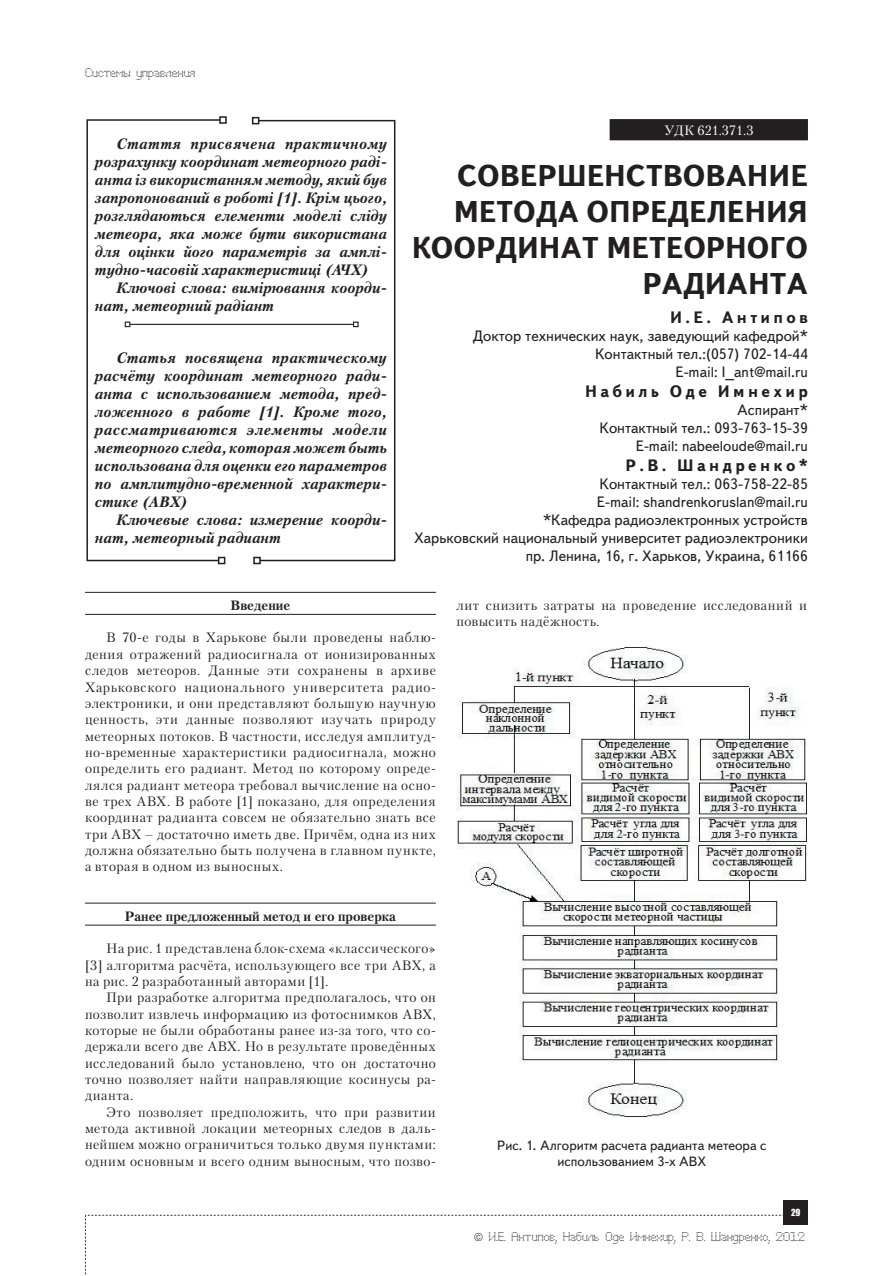
<style>
.page{position:relative;width:893px;height:1276px;background:#fff}
.page>*{position:absolute;margin:0;border:0;box-sizing:border-box;transform-origin:0 0}
.t1{font:700 30px/36px "Text Book C";color:#231f20;text-align:right}
.t2{font:700 16.5px "Text Book C";letter-spacing:.2em;color:#231f20}
.t3{font:italic 700 15px/18px "Petersburg C";color:#231f20;text-align:justify}
.t4{font:15px/18px "Text Book C";color:#231f20;text-align:right}
.t5{font:13.5px/16.4px "Petersburg C";letter-spacing:.035em;color:#231f20;text-align:justify}
.t6{font:13.5px/16.2px "Text Book C";color:#231f20;text-align:center}
.t7{font:700 13.5px "Petersburg C";color:#231f20}
.t8{font:13.5px "Petersburg C";color:#fff}
.t9{font:12px "Perfo";letter-spacing:.015em;color:#231f20}
.t10{font:9px "Impact";color:#fff}
</style>
<div class="page">
<div style="left:784px;top:1200px;width:24px;height:25px;background:#231f20"></div>
<div style="left:610px;top:120px;width:197px;height:20px;background:#231f20"></div>
<div style="left:610px;top:119px;width:198px;height:21px;border:2px solid #231f20"></div>
<svg style="left:86px;top:119px;width:135px;height:443px"></svg>
<div style="left:219px;top:116px;width:8px;height:8px;border:2px solid #231f20"></div>
<div style="left:218px;top:557px;width:7px;height:7px;border:2px solid #231f20"></div>
<svg style="left:257px;top:119px;width:139px;height:443px"></svg>
<div style="left:252px;top:117px;width:7px;height:7px;border:2px solid #231f20"></div>
<div style="left:253px;top:557px;width:8px;height:7px;border:2px solid #231f20"></div>
<hr style="left:130px;top:324px;width:224px;height:1px;background:#231f20">
<svg style="left:125px;top:321px;width:5px;height:6px"></svg>
<svg style="left:353px;top:321px;width:6px;height:6px"></svg>
<hr style="left:85px;top:592px;width:351px;height:1px;background:#231f20">
<hr style="left:85px;top:614px;width:351px;height:1px;background:#231f20">
<hr style="left:85px;top:902px;width:351px;height:1px;background:#231f20">
<hr style="left:85px;top:924px;width:351px;height:1px;background:#231f20">
<img style="left:457px;top:645px;width:350px;height:472px">
<svg style="left:85px;top:1215px;width:699px;height:61px"></svg>
<p class="t9" style="left:85px;top:66px;width:112px">Системы управления</p>
<p class="t3" style="left:95px;top:134px;width:294px;text-indent:21px">Стаття присвячена практичному розрахунку координат метеорного раді&shy;анта із використанням методу, який був запропонований в роботі [1]. Крім цього, розглядаються елементи моделі сліду метеора, яка може бути використана для оцінки його параметрів за амплі&shy;тудно-часовій характеристиці (АЧХ)</p>
<p class="t3" style="left:95px;top:278px;width:293px;text-indent:21px">Ключові слова: вимірювання коорди&shy;нат, метеорний радіант</p>
<p class="t3" style="left:95px;top:348px;width:293px;text-indent:21px">Статья посвящена практическому расчёту координат метеорного ради&shy;анта с использованием метода, пред&shy;ложенного в работе [1]. Кроме того, рассматриваются элементы модели метеорного следа, которая может быть использована для оценки его параметров по амплитудно-временной характери&shy;стике (АВХ)</p>
<p class="t3" style="left:95px;top:510px;width:293px;text-indent:21px">Ключевые слова: измерение коорди&shy;нат, метеорный радиант</p>
<p class="t8" style="left:664px;top:122px;width:91px">УДК 621.371.3</p>
<h1 class="t1" style="left:412px;top:158px;width:398px">СОВЕРШЕНСТВОВАНИЕ<br>МЕТОДА ОПРЕДЕЛЕНИЯ<br>КООРДИНАТ МЕТЕОРНОГО<br>РАДИАНТА</h1>
<p class="t2" style="left:670px;top:308px;width:139px">И.Е. Антипов</p>
<p class="t4" style="left:473px;top:327px;width:336px">Доктор технических наук, заведующий кафедрой*<br>Контактный тел.:(057) 702-14-44<br>Е-mail: I_ant@mail.ru</p>
<p class="t2" style="left:585px;top:382px;width:224px">Набиль Оде Имнехир</p>
<p class="t4" style="left:600px;top:401px;width:210px">Аспирант*<br>Контактный тел.: 093-763-15-39<br>Е-mail: nabeeloude@mail.ru</p>
<p class="t2" style="left:626px;top:456px;width:184px">Р.В. Шандренко*</p>
<p class="t4" style="left:414px;top:475px;width:395px">Контактный тел.: 063-758-22-85<br>Е-mail: shandrenkoruslan@mail.ru<br>*Кафедра радиоэлектронных устройств<br>Харьковский национальный университет радиоэлектроники пр. Ленина, 16, г. Харьков, Украина, 61166</p>
<p class="t7" style="left:231px;top:596px;width:61px">Введение</p>
<p class="t5" style="left:85px;top:629px;width:352px;text-indent:21px">В 70-е годы в Харькове были проведены наблю&shy;дения отражений радиосигнала от ионизированных следов метеоров. Данные эти сохранены в архиве Харьковского национального университета радио&shy;электроники, и они представляют большую научную ценность, эти данные позволяют изучать природу метеорных потоков. В частности, исследуя амплитуд&shy;но-временные характеристики радиосигнала, можно определить его радиант. Метод по которому опреде&shy;лялся радиант метеора требовал вычисление на осно&shy;ве трех АВХ. В работе [1] показано, для определения координат радианта совсем не обязательно знать все три АВХ – достаточно иметь две. Причём, одна из них должна обязательно быть получена в главном пункте, а вторая в одном из выносных.</p>
<p class="t7" style="left:125px;top:907px;width:273px">Ранее предложенный метод и его проверка</p>
<p class="t5" style="left:85px;top:940px;width:352px;text-indent:21px">На рис. 1 представлена блок-схема «классического» [3] алгоритма расчёта, использующего все три АВХ, а на рис. 2 разработанный авторами [1].</p>
<p class="t5" style="left:85px;top:989px;width:352px;text-indent:21px">При разработке алгоритма предполагалось, что он позволит извлечь информацию из фотоснимков АВХ, которые не были обработаны ранее из-за того, что со&shy;держали всего две АВХ. Но в результате проведённых исследований было установлено, что он достаточно точно позволяет найти направляющие косинусы ра&shy;дианта.</p>
<p class="t5" style="left:85px;top:1103px;width:352px;text-indent:21px">Это позволяет предположить, что при развитии метода активной локации метеорных следов в даль&shy;нейшем можно ограничиться только двумя пунктами: одним основным и всего одним выносным, что позво-</p>
<p class="t5" style="left:456px;top:597px;width:352px">лит снизить затраты на проведение исследований и повысить надёжность.</p>
<p class="t6" style="left:497px;top:1137px;width:271px">Рис. 1. Алгоритм расчета радианта метеора с использованием 3-х АВХ</p>
<p class="t10" style="left:791px;top:1205px;width:11px">29</p>
<p class="t9" style="left:489px;top:1229px;width:317px">И.Е. Антипов, Набиль Oде Имнехир, Р. В. Шандренко, 2012</p>
</div>
